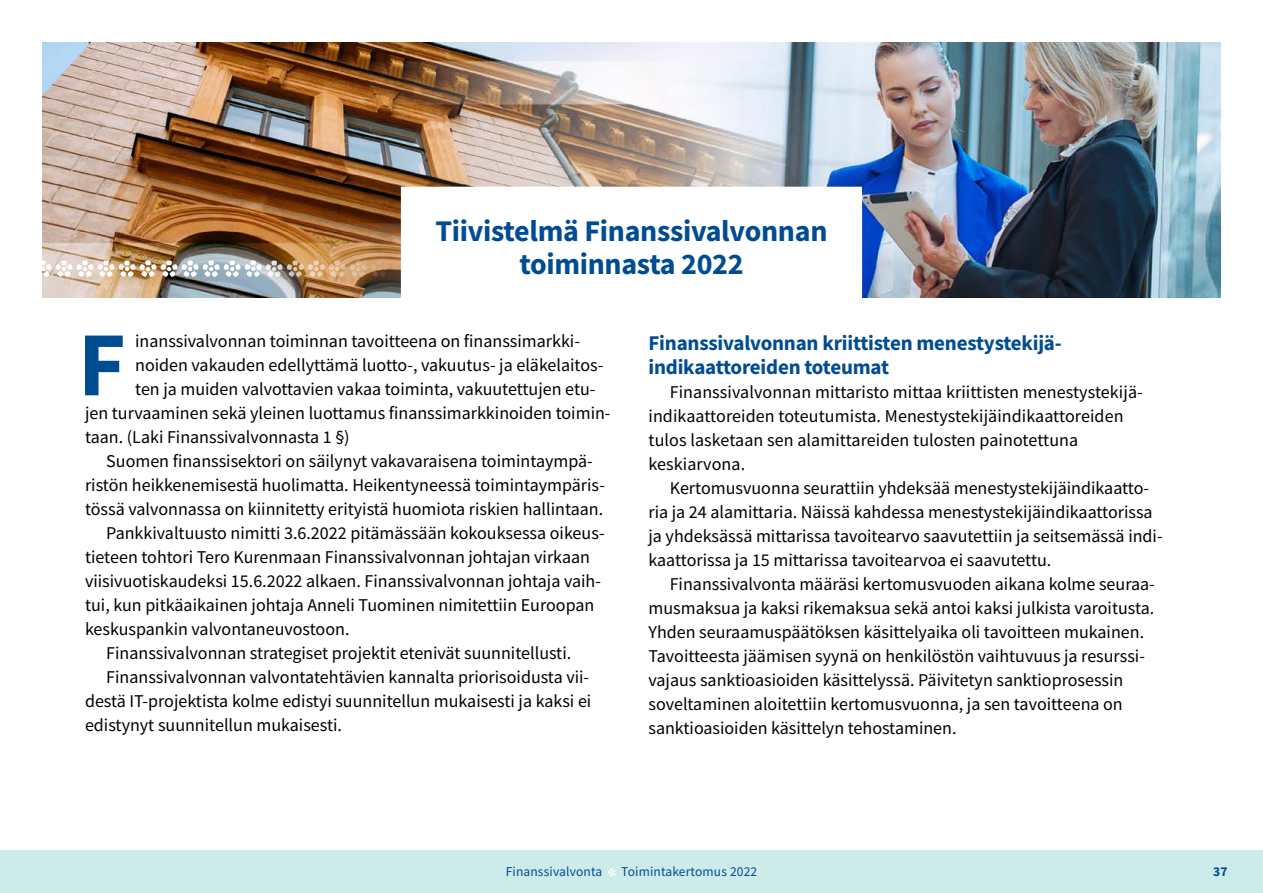
<style>
.page{position:relative;width:1263px;height:893px;background:#fff}
.page>*{position:absolute;margin:0;border:0;box-sizing:border-box;transform-origin:0 0}
.LEIPIS_1_kpl_ANG{font:700 91.65px "Source Sans Pro";color:#004c93}
.H2_OTSIKKO_20_pt{font:700 30px/33px "Source Sans Pro";letter-spacing:-.01em;color:#004c93;text-align:center}
.H3_OTSIKKO_14_pt{font:700 21px/24px "Source Sans Pro";letter-spacing:-.01em;color:#004c93}
.LEIPIS{font:18px/24px "Source Sans Pro";color:#000}
.LEIPIS_1_kpl_ANG-2{font:18px "Source Sans Pro";color:#000}
.t1{font:13.5px "Source Sans Pro";letter-spacing:.01em;color:#004c93}
.t2{font:700 13.5px "Source Sans Pro";color:#004c93}
</style>
<div class="page">
<div style="left:0;top:850px;width:1263px;height:43px;background:#ccebe9"></div>
<img style="left:43px;top:43px;width:1177px;height:255px">
<img style="left:43px;top:260px;width:358px;height:17px">
<div style="left:401px;top:187px;width:460px;height:121px;background:#fff"></div>
<svg style="left:608px;top:868px;width:7px;height:8px"></svg>
<h2 class="H2_OTSIKKO_20_pt" style="left:435px;top:214px;width:393px">Tiivistelmä Finanssivalvonnan toiminnasta 2022</h2>
<p class="LEIPIS_1_kpl_ANG" style="left:78px;top:303px;width:50px">F</p>
<p class="LEIPIS_1_kpl_ANG-2" style="left:135px;top:330px;width:446px">inanssivalvonnan toiminnan tavoitteena on finanssimarkki-</p>
<p class="LEIPIS_1_kpl_ANG-2" style="left:135px;top:354px;width:470px">noiden vakauden edellyttämä luotto-, vakuutus- ja eläkelaitos-</p>
<p class="LEIPIS_1_kpl_ANG-2" style="left:135px;top:378px;width:462px">ten ja muiden valvottavien vakaa toiminta, vakuutettujen etu-</p>
<p class="LEIPIS_1_kpl_ANG-2" style="left:85px;top:402px;width:527px">jen turvaaminen sekä yleinen luottamus finanssimarkkinoiden toimin-</p>
<p class="LEIPIS_1_kpl_ANG-2" style="left:85px;top:426px;width:266px">taan. (Laki Finanssivalvonnasta 1 §)</p>
<p class="LEIPIS" style="left:85px;top:449px;width:521px;text-align:center">Suomen finanssisektori on säilynyt vakavaraisena toimintaympä&shy;ristön heikkenemisestä huolimatta. Heikentyneessä toimintaympäris&shy;tössä valvonnassa on kiinnitetty erityistä huomiota riskien hallintaan.</p>
<p class="LEIPIS" style="left:85px;top:521px;width:521px;text-indent:21px">Pankkivaltuusto nimitti 3.6.2022 pitämässään kokouksessa oikeus&shy;tieteen tohtori Tero Kurenmaan Finanssivalvonnan johtajan virkaan viisivuotiskaudeksi 15.6.2022 alkaen. Finanssivalvonnan johtaja vaih&shy;tui, kun pitkäaikainen johtaja Anneli Tuominen nimitettiin Euroopan keskuspankin valvontaneuvostoon.</p>
<p class="LEIPIS" style="left:106px;top:641px;width:464px">Finanssivalvonnan strategiset projektit etenivät suunnitellusti.</p>
<p class="LEIPIS" style="left:85px;top:665px;width:508px;text-align:justify;text-indent:21px">Finanssivalvonnan valvontatehtävien kannalta priorisoidusta vii&shy;destä IT-projektista kolme edistyi suunnitellun mukaisesti ja kaksi ei edistynyt suunnitellun mukaisesti.</p>
<h3 class="H3_OTSIKKO_14_pt" style="left:648px;top:330px;width:415px">Finanssivalvonnan kriittisten menestystekijä&shy;indikaattoreiden toteumat</h3>
<p class="LEIPIS" style="left:648px;top:379px;width:494px;text-indent:21px">Finanssivalvonnan mittaristo mittaa kriittisten menestystekijä&shy;indikaattoreiden toteutumista. Menestystekijäindikaattoreiden tulos lasketaan sen alamittareiden tulosten painotettuna keskiarvona.</p>
<p class="LEIPIS" style="left:648px;top:475px;width:516px;text-indent:21px">Kertomusvuonna seurattiin yhdeksää menestystekijäindikaatto&shy;ria ja 24 alamittaria. Näissä kahdessa menestystekijäindikaattorissa ja yhdeksässä mittarissa tavoitearvo saavutettiin ja seitsemässä indi&shy;kaattorissa ja 15 mittarissa tavoitearvoa ei saavutettu.</p>
<p class="LEIPIS" style="left:648px;top:571px;width:508px;text-indent:21px">Finanssivalvonta määräsi kertomusvuoden aikana kolme seuraa&shy;musmaksua ja kaksi rikemaksua sekä antoi kaksi julkista varoitusta.<br>Yhden seuraamuspäätöksen käsittelyaika oli tavoitteen mukainen.<br>Tavoitteesta jäämisen syynä on henkilöstön vaihtuvuus ja resurssi&shy;vajaus sanktioasioiden käsittelyssä. Päivitetyn sanktioprosessin soveltaminen aloitettiin kertomusvuonna, ja sen tavoitteena on sanktioasioiden käsittelyn tehostaminen.</p>
<p class="t1" style="left:506px;top:863px;width:98px">Finanssivalvonta</p>
<p class="t1" style="left:621px;top:863px;width:137px">Toimintakertomus 2022</p>
<p class="t2" style="left:1213px;top:862px;width:16px">37</p>
</div>
